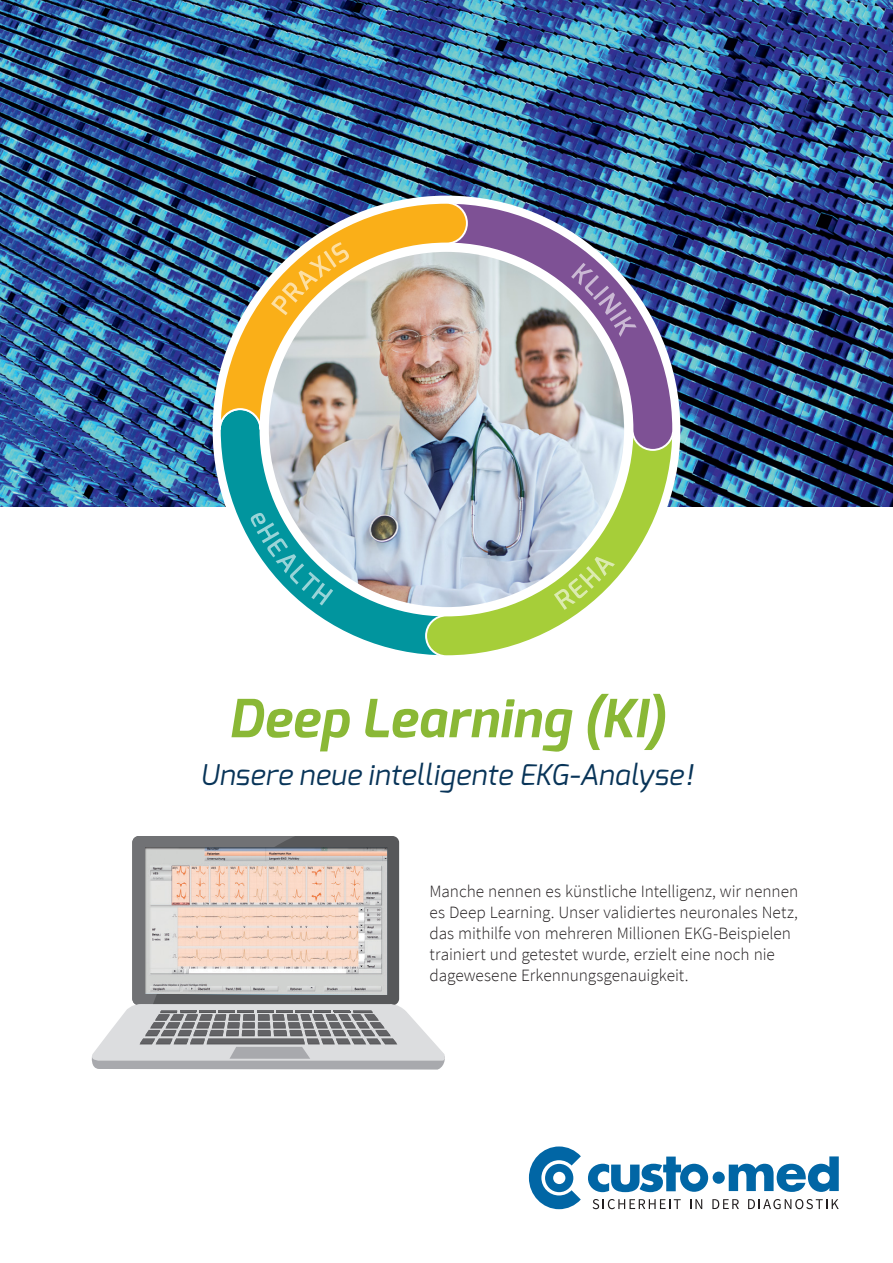
<style>
.page{position:relative;width:893px;height:1263px;background:#fff}
.page>*{position:absolute;margin:0;border:0;box-sizing:border-box;transform-origin:0 0}
.t1{font:italic 700 52.5px "Exo";letter-spacing:.01em;color:#8ab836}
.t2{font:italic 28.5px "Exo";letter-spacing:.01em;color:#083458}
.Custo_Überschrift_klein{font:300 17.25px/21px "Source Sans Pro";color:#231f20}
</style>
<div class="page">
<div style="left:713px;top:1171px;width:12px;height:13px;background:#0166a5;border-radius:50%"></div>
<svg style="left:588px;top:1156px;width:120px;height:36px"></svg>
<svg style="left:529px;top:1146px;width:52px;height:63px"></svg>
<svg style="left:729px;top:1156px;width:110px;height:36px"></svg>
<svg style="left:593px;top:1199px;width:88px;height:10px"></svg>
<svg style="left:690px;top:1199px;width:12px;height:10px"></svg>
<svg style="left:712px;top:1199px;width:27px;height:10px"></svg>
<svg style="left:748px;top:1199px;width:91px;height:10px"></svg>
<svg style="left:91px;top:836px;width:354px;height:233px"></svg>
<div style="left:143px;top:847px;width:246px;height:150px;background:#231f20;opacity:.75"></div>
<img style="left:0;top:0;width:893px;height:506px">
<svg style="left:218px;top:431px;width:206px;height:224px"></svg>
<svg style="left:424px;top:431px;width:251px;height:225px"></svg>
<img style="left:444px;top:201px;width:231px;height:251px">
<img style="left:218px;top:201px;width:251px;height:230px">
<svg style="left:251px;top:513px;width:82px;height:92px"></svg>
<svg style="left:554px;top:557px;width:61px;height:53px"></svg>
<svg style="left:571px;top:263px;width:66px;height:74px"></svg>
<svg style="left:271px;top:242px;width:78px;height:73px"></svg>
<p class="t1" style="left:228px;top:685px;width:438px">Deep Learning (KI)</p>
<p class="t2" style="left:200px;top:756px;width:495px">Unsere neue intelligente EKG-Analyse!</p>
<p class="Custo_Überschrift_klein" style="left:429px;top:881px;width:370px">Manche nennen es künstliche Intelligenz, wir nennen es Deep Learning. Unser validiertes neuronales Netz, das mithilfe von mehreren Millionen EKG-Beispielen trainiert und getestet wurde, erzielt eine noch nie dagewesene Erkennungsgenauigkeit.</p>
</div>
